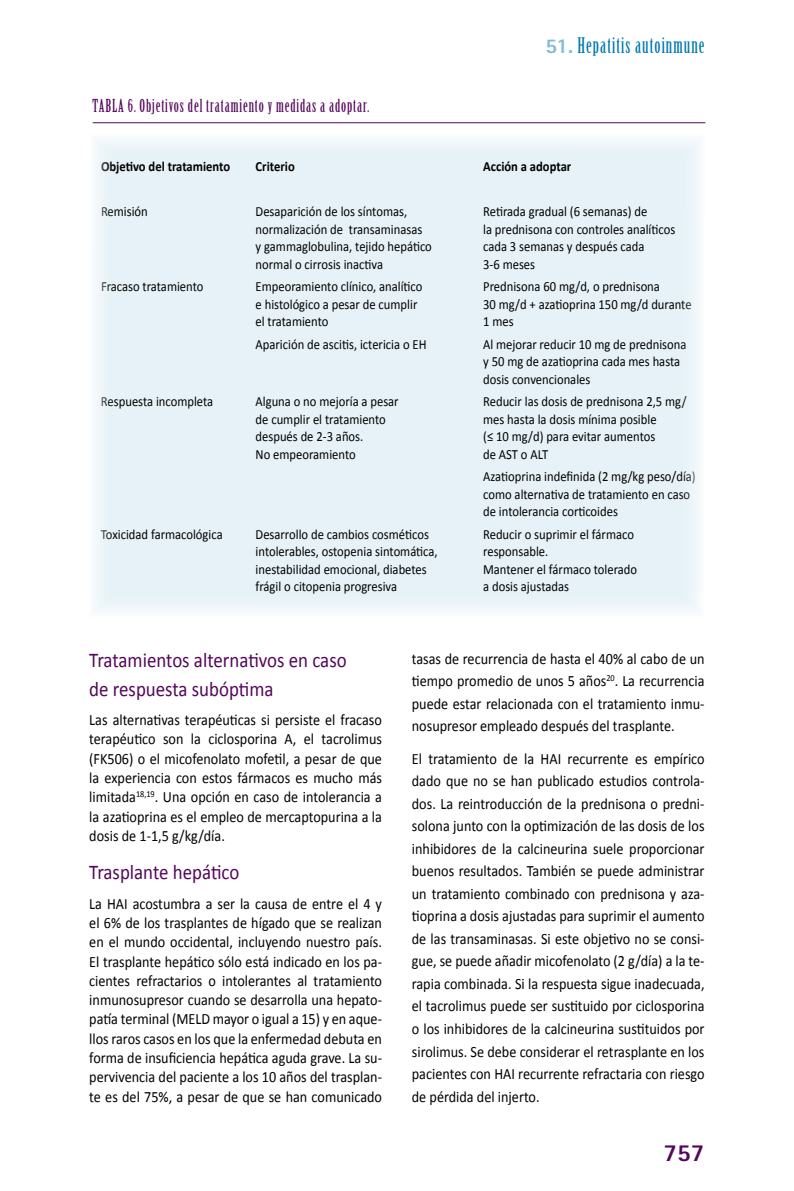
<style>
.page{position:relative;width:794px;height:1191px;background:#fff}
.page>*{position:absolute;margin:0;border:0;box-sizing:border-box;transform-origin:0 0}
.t1{font:800 24.5px "Rotis Sans Serif";color:#54075b}
.t2{font:21px/28.3px "Calibri";color:#54075b;scale:.9 1}
.t3{font:21px "Birch Std";letter-spacing:.05em;color:#0078ae}
.t4{font:17.5px "Birch Std";letter-spacing:.05em;color:#54075b}
.t5{font:15.75px/22.6px "Calibri";color:#000;text-align:justify;scale:.9 1}
.t6{font:14px/17.5px "Calibri";color:#000;scale:.9 1}
.t7{font:700 14px "Calibri";color:#000;scale:.9 1}
.s1{font-family:"Rotis Sans Serif";font-weight:800;color:#80bcd6}
</style>
<div class="page">
<div style="left:95px;top:140px;width:605px;height:471px;background:#e6f2f7"></div>
<hr style="left:93px;top:122px;width:612px;height:1px;background:#54075b">
<p class="t4" style="left:93px;top:96px;width:278px">TABLA 6. Objetivos del tratamiento y medidas a adoptar.</p>
<h2 class="t3" style="left:545px;top:33px;width:161px"><span class="s1">51.</span> Hepatitis autoinmune</h2>
<p class="t7" style="left:101px;top:158px;width:145px">Objetivo del tratamiento</p>
<p class="t7" style="left:256px;top:158px;width:45px">Criterio</p>
<p class="t7" style="left:483px;top:158px;width:99px">Acción a adoptar</p>
<p class="t6" style="left:101px;top:203px;width:54px">Remisión</p>
<p class="t6" style="left:256px;top:203px;width:170px">Desaparición de los síntomas,</p>
<p class="t6" style="left:483px;top:203px;width:184px">Retirada gradual (6 semanas) de</p>
<p class="t6" style="left:256px;top:221px;width:187px">normalización de transaminasas</p>
<p class="t6" style="left:483px;top:221px;width:215px">la prednisona con controles analíticos</p>
<p class="t6" style="left:256px;top:238px;width:197px">y gammaglobulina, tejido hepático</p>
<p class="t6" style="left:483px;top:238px;width:181px">cada 3 semanas y después cada</p>
<p class="t6" style="left:256px;top:256px;width:143px">normal o cirrosis inactiva</p>
<p class="t6" style="left:483px;top:256px;width:59px">3-6 meses</p>
<p class="t6" style="left:101px;top:278px;width:115px">Fracaso tratamiento</p>
<p class="t6" style="left:256px;top:278px;width:187px">Empeoramiento clínico, analítico</p>
<p class="t6" style="left:483px;top:278px;width:198px">Prednisona 60 mg/d, o prednisona</p>
<p class="t6" style="left:256px;top:295px;width:181px">e histológico a pesar de cumplir</p>
<p class="t6" style="left:483px;top:295px;width:233px">30 mg/d + azatioprina 150 mg/d durante</p>
<p class="t6" style="left:256px;top:313px;width:82px">el tratamiento</p>
<p class="t6" style="left:483px;top:313px;width:35px">1 mes</p>
<p class="t6" style="left:256px;top:335px;width:191px">Aparición de ascitis, ictericia o EH</p>
<p class="t6" style="left:483px;top:335px;width:227px">Al mejorar reducir 10 mg de prednisona y 50 mg de azatioprina cada mes hasta dosis convencionales</p>
<p class="t6" style="left:101px;top:393px;width:126px">Respuesta incompleta</p>
<p class="t6" style="left:255px;top:393px;width:160px">Alguna o no mejoría a pesar</p>
<p class="t6" style="left:483px;top:393px;width:227px">Reducir las dosis de prednisona 2,5 mg/</p>
<p class="t6" style="left:256px;top:410px;width:146px">de cumplir el tratamiento</p>
<p class="t6" style="left:483px;top:410px;width:194px">mes hasta la dosis mínima posible</p>
<p class="t6" style="left:256px;top:428px;width:121px">después de 2-3 años.</p>
<p class="t6" style="left:483px;top:428px;width:193px">(≤ 10 mg/d) para evitar aumentos</p>
<p class="t6" style="left:256px;top:445px;width:113px">No empeoramiento</p>
<p class="t6" style="left:483px;top:443px;width:238px;line-height:22.4px">de AST o ALT<br>Azatioprina indefinida (2 mg/kg peso/día)</p>
<p class="t6" style="left:483px;top:485px;width:232px">como alternativa de tratamiento en caso de intolerancia corticoides</p>
<p class="t6" style="left:101px;top:525px;width:137px">Toxicidad farmacológica</p>
<p class="t6" style="left:255px;top:525px;width:194px">Desarrollo de cambios cosméticos</p>
<p class="t6" style="left:483px;top:525px;width:169px">Reducir o suprimir el fármaco</p>
<p class="t6" style="left:256px;top:543px;width:204px">intolerables, ostopenia sintomática,</p>
<p class="t6" style="left:483px;top:543px;width:74px">responsable.</p>
<p class="t6" style="left:256px;top:560px;width:192px">inestabilidad emocional, diabetes</p>
<p class="t6" style="left:483px;top:560px;width:173px">Mantener el fármaco tolerado</p>
<p class="t6" style="left:256px;top:578px;width:159px">frágil o citopenia progresiva</p>
<p class="t6" style="left:483px;top:578px;width:97px">a dosis ajustadas</p>
<h2 class="t2" style="left:89px;top:646px;width:287px">Tratamientos alternativos en caso de respuesta subóptima</h2>
<p class="t5" style="left:89px;top:710px;width:327px;line-height:19.2px">Las alternativas terapéuticas si persiste el fracaso terapéutico son la ciclosporina A, el tacrolimus (FK506) o el micofenolato mofetil, a pesar de que la experiencia con estos fármacos es mucho más limitada<sup>18,19</sup>. Una opción en caso de intolerancia a la azatioprina es el empleo de mercaptopurina a la dosis de 1-1,5 g/kg/día.</p>
<h2 class="t2" style="left:89px;top:858px;width:168px">Trasplante hepático</h2>
<p class="t5" style="left:89px;top:893px;width:327px;line-height:19.2px">La HAI acostumbra a ser la causa de entre el 4 y el 6% de los trasplantes de hígado que se realizan en el mundo occidental, incluyendo nuestro país.<br>El trasplante hepático sólo está indicado en los pa&shy;cientes refractarios o intolerantes al tratamiento inmunosupresor cuando se desarrolla una hepato&shy;patía terminal (MELD mayor o igual a 15) y en aque&shy;llos raros casos en los que la enfermedad debuta en forma de insuficiencia hepática aguda grave. La su&shy;pervivencia del paciente a los 10 años del trasplan&shy;te es del 75%, a pesar de que se han comunicado</p>
<p class="t5" style="left:412px;top:647px;width:327px">tasas de recurrencia de hasta el 40% al cabo de un tiempo promedio de unos 5 años<sup>20</sup>. La recurrencia puede estar relacionada con el tratamiento inmu&shy;nosupresor empleado después del trasplante.</p>
<p class="t5" style="left:412px;top:747px;width:327px">El tratamiento de la HAI recurrente es empírico dado que no se han publicado estudios controla&shy;dos. La reintroducción de la prednisona o predni&shy;solona junto con la optimización de las dosis de los inhibidores de la calcineurina suele proporcionar buenos resultados. También se puede administrar un tratamiento combinado con prednisona y aza&shy;tioprina a dosis ajustadas para suprimir el aumento de las transaminasas. Si este objetivo no se consi&shy;gue, se puede añadir micofenolato (2 g/día) a la te&shy;rapia combinada. Si la respuesta sigue inadecuada, el tacrolimus puede ser sustituido por ciclosporina o los inhibidores de la calcineurina sustituidos por sirolimus. Se debe considerar el retrasplante en los pacientes con HAI recurrente refractaria con riesgo de pérdida del injerto.</p>
<h1 class="t1" style="left:663px;top:1136px;width:42px">757</h1>
</div>
